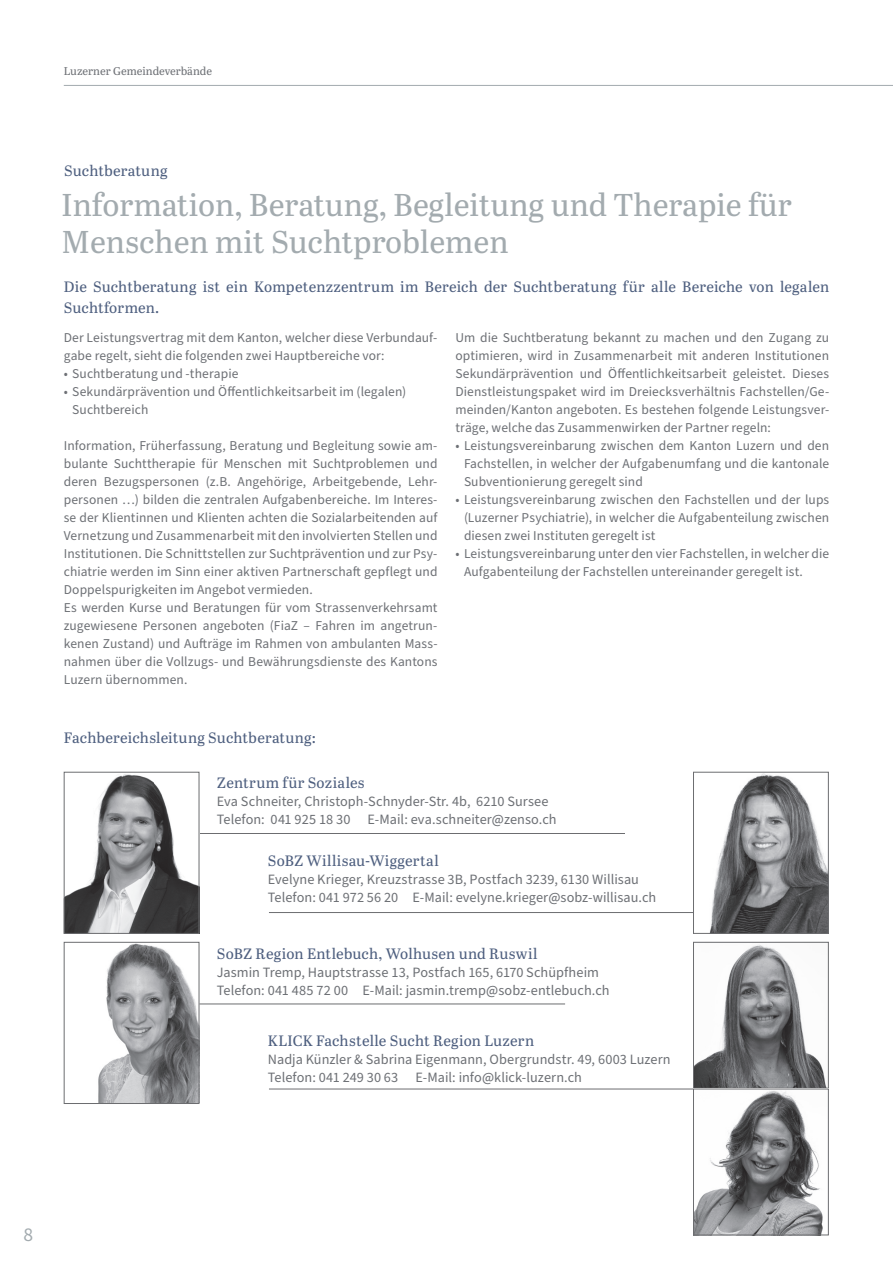
<style>
.page{position:relative;width:893px;height:1263px;background:#fff}
.page>*{position:absolute;margin:0;border:0;box-sizing:border-box;transform-origin:0 0}
.t1{font:31.5px/37.5px "Abril Text";color:#a3abaf}
.t2{font:19.5px "Source Sans Pro";color:#a3abaf}
.t3{font:15px/21px "Abril Text";letter-spacing:.01em;color:#4e5f7f}
.t4{font:14.25px/18px "Source Sans Pro";letter-spacing:.005em;color:#6d7075}
.t5{font:13.5px/18px "Source Sans Pro";letter-spacing:.005em;color:#6d7075}
.t6{font:11.25px "Abril Text";color:#6d7075}
</style>
<div class="page">
<hr style="left:64px;top:85px;width:829px;height:1px;background:#a3abaf">
<img style="left:710px;top:774px;width:117px;height:158px">
<div style="left:693px;top:772px;width:136px;height:162px;border:1px solid #6c6d70"></div>
<img style="left:98px;top:944px;width:99px;height:158px">
<div style="left:64px;top:942px;width:135px;height:162px;border:1px solid #6c6d70"></div>
<hr style="left:199px;top:833px;width:426px;height:1px;background:#6c6d70">
<hr style="left:199px;top:1003px;width:366px;height:1px;background:#6c6d70">
<hr style="left:269px;top:1089px;width:425px;height:1px;background:#6c6d70">
<hr style="left:269px;top:912px;width:425px;height:1px;background:#6c6d70">
<img style="left:66px;top:774px;width:131px;height:158px">
<div style="left:64px;top:772px;width:135px;height:162px;border:1px solid #6c6d70"></div>
<img style="left:695px;top:944px;width:132px;height:143px">
<div style="left:693px;top:942px;width:136px;height:147px;border:1px solid #6c6d70"></div>
<svg style="left:695px;top:1091px;width:128px;height:142px"></svg>
<div style="left:693px;top:1089px;width:136px;height:146px;border:1px solid #6c6d70"></div>
<p class="t6" style="left:64px;top:63px;width:150px">Luzerner Gemeindeverbände</p>
<p class="t3" style="left:64px;top:159px;width:105px">Suchtberatung</p>
<h1 class="t1" style="left:62px;top:185px;width:732px">Information, Beratung, Begleitung und Therapie für<br>Menschen mit Suchtproblemen</h1>
<p class="t3" style="left:64px;top:276px;width:767px">Die Suchtberatung ist ein Kompetenzzentrum im Bereich der Suchtberatung für alle Bereiche von legalen<br>Suchtformen.</p>
<p class="t5" style="left:64px;top:329px;width:375px">Der Leistungsvertrag mit dem Kanton, welcher diese Verbundauf&shy;gabe regelt, sieht die folgenden zwei Hauptbereiche vor:</p>
<p class="t5" style="left:64px;top:365px;width:176px">• Suchtberatung und -therapie</p>
<p class="t5" style="left:72px;top:383px;width:335px;text-indent:-9px">• Sekundärprävention und Öffentlichkeitsarbeit im (legalen)<br>Suchtbereich</p>
<p class="t5" style="left:64px;top:437px;width:375px">Information, Früherfassung, Beratung und Begleitung sowie am&shy;bulante Suchttherapie für Menschen mit Suchtproblemen und deren Bezugspersonen (z.B. Angehörige, Arbeitgebende, Lehr&shy;personen …) bilden die zentralen Aufgabenbereiche. Im Interes&shy;se der Klientinnen und Klienten achten die Sozialarbeitenden auf Vernetzung und Zusammenarbeit mit den involvierten Stellen und Institutionen. Die Schnittstellen zur Suchtprävention und zur Psy&shy;chiatrie werden im Sinn einer aktiven Partnerschaft gepflegt und Doppelspurigkeiten im Angebot vermieden.<br>Es werden Kurse und Beratungen für vom Strassenverkehrsamt zugewiesene Personen angeboten (FiaZ – Fahren im angetrun&shy;kenen Zustand) und Aufträge im Rahmen von ambulanten Mass&shy;nahmen über die Vollzugs- und Bewährungsdienste des Kantons Luzern übernommen.</p>
<p class="t5" style="left:455px;top:329px;width:375px;text-align:justify">Um die Suchtberatung bekannt zu machen und den Zugang zu optimieren, wird in Zusammenarbeit mit anderen Institutionen Sekundärprävention und Öffentlichkeitsarbeit geleistet. Dieses Dienstleistungspaket wird im Dreiecksverhältnis Fachstellen/Ge&shy;meinden/Kanton angeboten. Es bestehen folgende Leistungsver&shy;träge, welche das Zusammenwirken der Partner regeln:</p>
<p class="t5" style="left:464px;top:437px;width:367px;text-align:justify;text-indent:-9px">• Leistungsvereinbarung zwischen dem Kanton Luzern und den Fachstellen, in welcher der Aufgabenumfang und die kantonale Subventionierung geregelt sind</p>
<p class="t5" style="left:464px;top:491px;width:367px;text-align:justify;text-indent:-9px">• Leistungsvereinbarung zwischen den Fachstellen und der lups (Luzerner Psychiatrie), in welcher die Aufgabenteilung zwischen diesen zwei Instituten geregelt ist</p>
<p class="t5" style="left:464px;top:545px;width:367px;text-indent:-9px">• Leistungsvereinbarung unter den vier Fachstellen, in welcher die<br>Aufgabenteilung der Fachstellen untereinander geregelt ist.</p>
<p class="t3" style="left:64px;top:727px;width:254px">Fachbereichsleitung Suchtberatung:</p>
<p class="t3" style="left:217px;top:772px;width:149px">Zentrum für Soziales</p>
<p class="t4" style="left:217px;top:793px;width:341px">Eva Schneiter, Christoph-Schnyder-Str. 4b, 6210 Sursee<br>Telefon: 041 925 18 30 E-Mail: eva.schneiter@zenso.ch</p>
<p class="t3" style="left:268px;top:850px;width:172px">SoBZ Willisau-Wiggertal</p>
<p class="t4" style="left:268px;top:871px;width:390px">Evelyne Krieger, Kreuzstrasse 3B, Postfach 3239, 6130 Willisau<br>Telefon: 041 972 56 20 E-Mail: evelyne.krieger@sobz-willisau.ch</p>
<p class="t3" style="left:217px;top:943px;width:322px">SoBZ Region Entlebuch, Wolhusen und Ruswil</p>
<p class="t4" style="left:217px;top:964px;width:394px">Jasmin Tremp, Hauptstrasse 13, Postfach 165, 6170 Schüpfheim<br>Telefon: 041 485 72 00 E-Mail: jasmin.tremp@sobz-entlebuch.ch</p>
<p class="t3" style="left:268px;top:1030px;width:268px">KLICK Fachstelle Sucht Region Luzern</p>
<p class="t4" style="left:268px;top:1051px;width:404px">Nadja Künzler &amp; Sabrina Eigenmann, Obergrundstr. 49, 6003 Luzern<br>Telefon: 041 249 30 63 E-Mail: info@klick-luzern.ch</p>
<h2 class="t2" style="left:23px;top:1222px;width:11px">8</h2>
</div>
